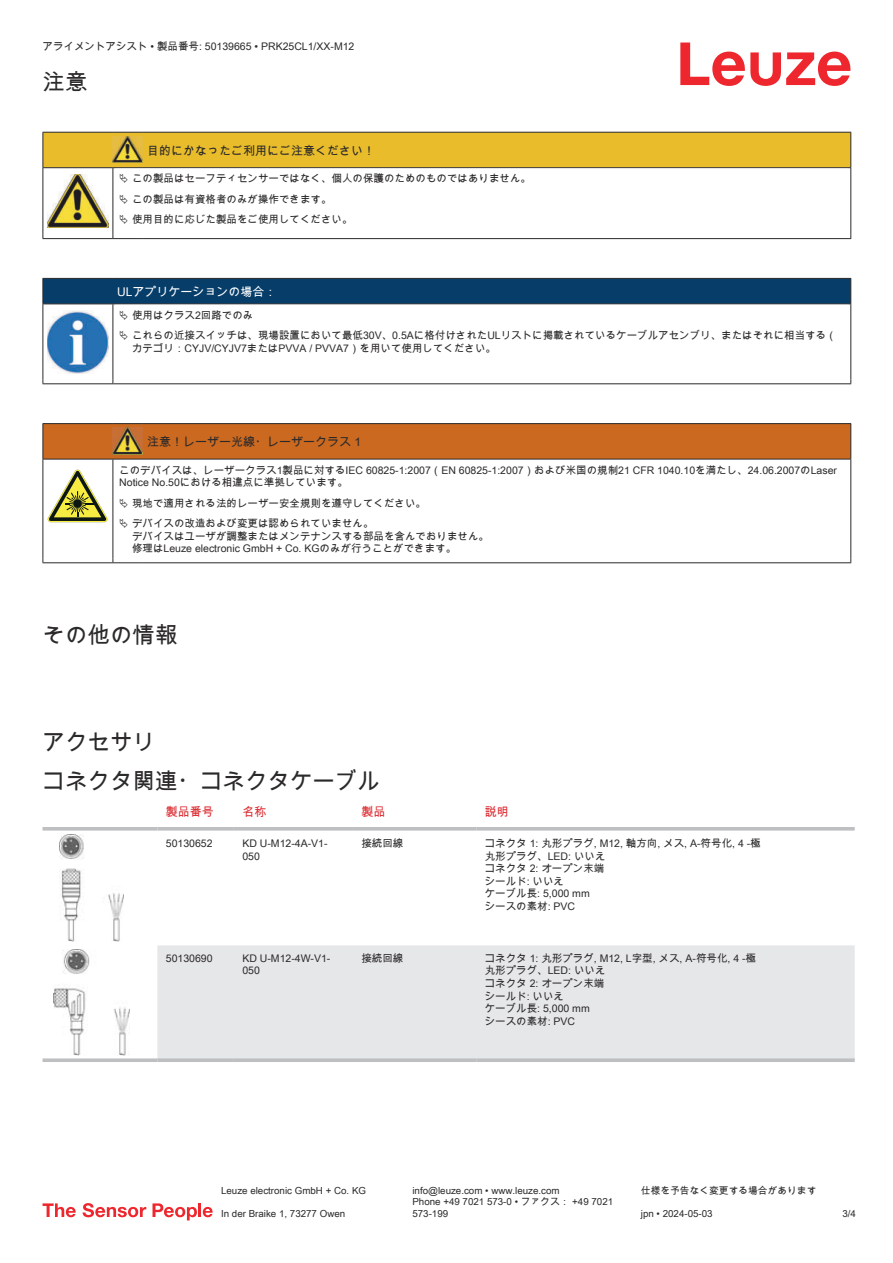
<style>
.page{position:relative;width:893px;height:1263px;background:#fff}
.page>*{position:absolute;margin:0;border:0;box-sizing:border-box;transform-origin:0 0}
.t1{font:22.5px/38.7px "Arial Unicode MS";color:#2b292a}
.t2{font:12px "Arial Unicode MS";color:#2b292a}
.t3{font:12px "Arial Unicode MS";color:#fff}
.t4{font:12px "Arial Unicode MS";color:#db2a30}
.t5{font:10.5px/12.6px "Arial Unicode MS";color:#2b292a}
.t6{font:9.75px/11.7px "Arial Unicode MS";color:#2b292a}
</style>
<div class="page">
<svg style="left:680px;top:43px;width:170px;height:43px"></svg>
<svg style="left:43px;top:830px;width:812px;height:225px"></svg>
<div style="left:157px;top:945px;width:698px;height:113px;background:#e6e7e9"></div>
<hr style="left:43px;top:827px;width:114px;height:3px;background:#bdbfc1">
<hr style="left:157px;top:827px;width:77px;height:3px;background:#bdbfc1">
<hr style="left:234px;top:827px;width:119px;height:3px;background:#bdbfc1">
<hr style="left:353px;top:827px;width:123px;height:3px;background:#bdbfc1">
<hr style="left:476px;top:827px;width:379px;height:3px;background:#bdbfc1">
<svg style="left:43px;top:1058px;width:114px;height:4px"></svg>
<svg style="left:157px;top:1058px;width:77px;height:4px"></svg>
<svg style="left:234px;top:1058px;width:119px;height:4px"></svg>
<svg style="left:353px;top:1058px;width:123px;height:4px"></svg>
<svg style="left:476px;top:1058px;width:379px;height:4px;background:#c1c3c5"></svg>
<img style="left:59px;top:835px;width:65px;height:106px">
<img style="left:54px;top:950px;width:75px;height:106px">
<svg style="left:43px;top:1203px;width:33px;height:14px"></svg>
<svg style="left:83px;top:1203px;width:63px;height:14px"></svg>
<svg style="left:153px;top:1203px;width:44px;height:17px"></svg>
<hr style="left:198px;top:1203px;width:3px;height:14px;background:#ed272d">
<svg style="left:203px;top:1207px;width:10px;height:10px"></svg>
<hr style="left:43px;top:238px;width:70px;height:1px;background:#2b292a">
<hr style="left:113px;top:238px;width:30px;height:1px;background:#2b292a">
<hr style="left:143px;top:238px;width:708px;height:1px;background:#2b292a">
<hr style="left:43px;top:304px;width:1px;height:75px;background:#2b292a">
<hr style="left:113px;top:304px;width:1px;height:75px;background:#2b292a">
<hr style="left:850px;top:304px;width:1px;height:75px;background:#2b292a">
<hr style="left:43px;top:383px;width:70px;height:1px;background:#2b292a">
<hr style="left:113px;top:383px;width:738px;height:1px;background:#2b292a">
<img style="left:47px;top:358px;width:58px;height:15px">
<div style="left:44px;top:424px;width:806px;height:35px;background:#ca691f"></div>
<hr style="left:43px;top:423px;width:70px;height:1px;background:#2b292a">
<hr style="left:43px;top:424px;width:1px;height:35px;background:#2b292a">
<hr style="left:43px;top:459px;width:70px;height:1px;background:#2b292a">
<hr style="left:113px;top:423px;width:30px;height:1px;background:#2b292a">
<hr style="left:113px;top:459px;width:30px;height:1px;background:#2b292a">
<hr style="left:143px;top:423px;width:708px;height:1px;background:#2b292a">
<hr style="left:850px;top:424px;width:1px;height:35px;background:#2b292a">
<hr style="left:143px;top:459px;width:708px;height:1px;background:#2b292a">
<hr style="left:43px;top:459px;width:1px;height:99px;background:#2b292a">
<hr style="left:113px;top:459px;width:1px;height:99px;background:#2b292a">
<hr style="left:850px;top:459px;width:1px;height:99px;background:#2b292a">
<hr style="left:43px;top:562px;width:70px;height:1px;background:#2b292a">
<hr style="left:113px;top:562px;width:30px;height:1px;background:#2b292a">
<hr style="left:143px;top:562px;width:708px;height:1px;background:#2b292a">
<img style="left:113px;top:428px;width:30px;height:26px">
<svg style="left:47px;top:470px;width:60px;height:52px"></svg>
<svg style="left:43px;top:132px;width:808px;height:106px"></svg>
<svg style="left:43px;top:278px;width:808px;height:80px"></svg>
<p class="t5" style="left:43px;top:40px;width:313px">アライメントアシスト • 製品番号: 50139665 • PRK25CL1/XX-M12</p>
<h1 class="t1" style="left:43px;top:62px;width:46px">注意</h1>
<p class="t2" style="left:147px;top:142px;width:229px">目的にかなったご利用にご注意ください！</p>
<p class="t5" style="left:132px;top:168px;width:400px;line-height:20.2px">この製品はセーフティセンサーではなく、個人の保護のためのものではありません。この製品は有資格者のみが操作できます。<br>使用目的に応じた製品をご使用してください。</p>
<p class="t3" style="left:117px;top:283px;width:161px">ULアプリケーションの場合：</p>
<p class="t5" style="left:132px;top:305px;width:706px;line-height:20.2px">使用はクラス2回路でのみ<br>これらの近接スイッチは、現場設置において最低30V、0.5Aに格付けされたULリストに掲載されているケーブルアセンブリ、またはそれに相当する（</p>
<p class="t5" style="left:132px;top:341px;width:366px">カテゴリ：CYJV/CYJV7またはPVVA / PVVA7）を用いて使用してください。</p>
<p class="t2" style="left:147px;top:433px;width:216px">注意！レーザー光線・レーザークラス 1</p>
<p class="t5" style="left:119px;top:464px;width:719px">このデバイスは、レーザークラス1製品に対するIEC 60825-1:2007（EN 60825-1:2007）および米国の規制21 CFR 1040.10を満たし、24.06.2007のLaser<br>Notice No.50における相違点に準拠しています。</p>
<p class="t5" style="left:132px;top:493px;width:295px;line-height:20.2px">現地で適用される法的レーザー安全規則を遵守してください。デバイスの改造および変更は認められていません。</p>
<p class="t5" style="left:132px;top:529px;width:358px">デバイスはユーザが調整またはメンテナンスする部品を含んでおりません。修理はLeuze electronic GmbH + Co. KGのみが行うことができます。</p>
<h1 class="t1" style="left:43px;top:615px;width:136px">その他の情報</h1>
<h1 class="t1" style="left:43px;top:722px;width:339px">アクセサリ<br>コネクタ関連・コネクタケーブル</h1>
<p class="t4" style="left:166px;top:803px;width:49px">製品番号</p>
<p class="t4" style="left:242px;top:803px;width:25px">名称</p>
<p class="t4" style="left:361px;top:803px;width:25px">製品</p>
<p class="t4" style="left:485px;top:803px;width:25px">説明</p>
<p class="t5" style="left:166px;top:837px;width:48px">50130652</p>
<p class="t5" style="left:242px;top:837px;width:87px">KD U-M12-4A-V1-<br>050</p>
<p class="t5" style="left:361px;top:837px;width:43px">接続回線</p>
<p class="t5" style="left:485px;top:837px;width:277px">コネクタ 1: 丸形プラグ, M12, 軸方向, メス, A-符号化, 4 -極丸形プラグ、LED: いいえ<br>コネクタ 2: オープン末端<br>シールド: いいえ<br>ケーブル長: 5,000 mm<br>シースの素材: PVC</p>
<p class="t5" style="left:166px;top:952px;width:48px">50130690</p>
<p class="t5" style="left:242px;top:952px;width:90px">KD U-M12-4W-V1-<br>050</p>
<p class="t5" style="left:361px;top:952px;width:43px">接続回線</p>
<p class="t5" style="left:485px;top:952px;width:273px">コネクタ 1: 丸形プラグ, M12, L字型, メス, A-符号化, 4 -極丸形プラグ、LED: いいえ<br>コネクタ 2: オープン末端<br>シールド: いいえ<br>ケーブル長: 5,000 mm<br>シースの素材: PVC</p>
<p class="t6" style="left:221px;top:1184px;width:146px">Leuze electronic GmbH + Co. KG</p>
<p class="t6" style="left:412px;top:1184px;width:149px">info@leuze.com • www.leuze.com</p>
<p class="t6" style="left:641px;top:1184px;width:177px">仕様を予告なく変更する場合があります</p>
<p class="t6" style="left:221px;top:1207px;width:126px">In der Braike 1, 73277 Owen</p>
<p class="t6" style="left:412px;top:1196px;width:202px">Phone +49 7021 573-0 • ファクス： +49 7021<br>573-199</p>
<p class="t6" style="left:641px;top:1207px;width:73px">jpn • 2024-05-03</p>
<p class="t6" style="left:842px;top:1207px;width:15px">3/4</p>
</div>
